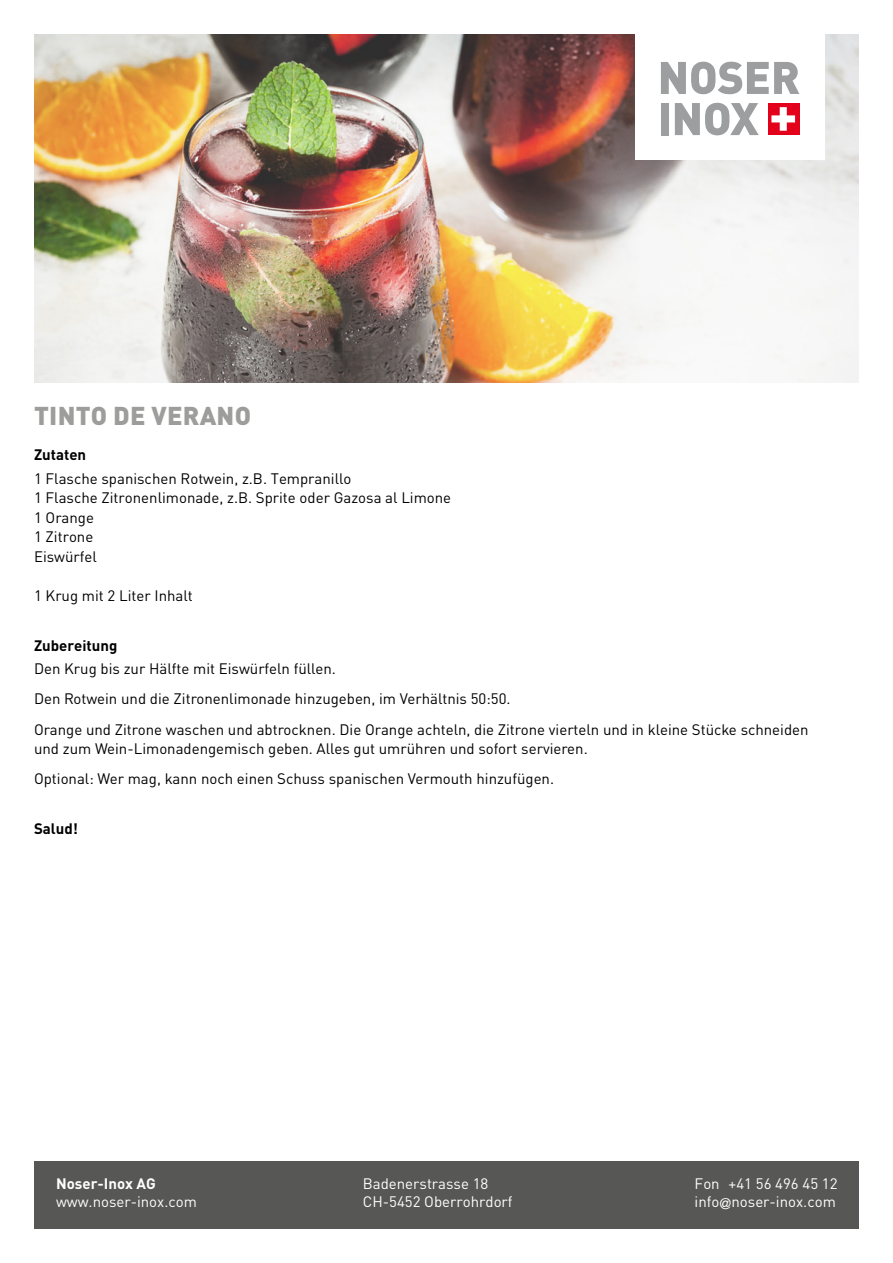
<style>
.page{position:relative;width:893px;height:1263px;background:#fff}
.page>*{position:absolute;margin:0;border:0;box-sizing:border-box;transform-origin:0 0}
.t1{font:900 25.5px "DIN Pro";letter-spacing:.01em;color:#9d9d9c}
.t2{font:15px/19.5px "DIN Pro";color:#000}
.t3{font:15px/18px "DIN Pro";color:#fff}
.t4{font:700 15px "DIN Pro";color:#000}
.t5{font:700 15px "DIN Pro";color:#fff}
.s1{font-family:"Helvetica Neue LT Std"}
</style>
<div class="page">
<img style="left:34px;top:34px;width:825px;height:349px">
<div style="left:635px;top:30px;width:190px;height:130px;background:#fff"></div>
<div style="left:767px;top:103px;width:32px;height:32px;background:#e2001a"></div>
<svg style="left:771px;top:107px;width:24px;height:24px"></svg>
<svg style="left:661px;top:62px;width:138px;height:32px"></svg>
<svg style="left:675px;top:103px;width:84px;height:32px"></svg>
<div style="left:661px;top:103px;width:8px;height:32px;background:#9c9e9f"></div>
<div style="left:34px;top:1161px;width:825px;height:68px;background:#575756"></div>
<h1 class="t1" style="left:34px;top:394px;width:218px">TINTO DE VERANO</h1>
<p class="t4" style="left:34px;top:442px;width:54px">Zutaten</p>
<p class="t2" style="left:34px;top:467px;width:419px">1 Flasche spanischen Rotwein, z.B. Tempranillo<br>1 Flasche Zitronenlimonade, z.B. Sprite oder Gazosa al Limone<br>1 Orange<br>1 Zitrone<br>Eiswürfel</p>
<p class="t2" style="left:34px;top:584px;width:160px">1 Krug mit 2 Liter Inhalt</p>
<p class="t4" style="left:34px;top:632px;width:85px">Zubereitung</p>
<p class="t2" style="left:34px;top:652px;width:776px;line-height:30.2px">Den Krug bis zur Hälfte mit Eiswürfeln füllen.<br>Den Rotwein und die Zitronenlimonade hinzugeben, im Verhältnis 50:50.<br>Orange und Zitrone waschen und abtrocknen. Die Orange achteln, die Zitrone vierteln und in kleine Stücke schneiden</p>
<p class="t2" style="left:34px;top:732px;width:555px;line-height:30.2px">und zum Wein-Limonadengemisch geben. Alles gut umrühren und sofort servieren.<br>Optional: Wer mag, kann noch einen Schuss spanischen Vermouth hinzufügen.</p>
<p class="t4" style="left:34px;top:816px;width:45px">Salud!</p>
<p class="t5" style="left:56px;top:1171px;width:101px">Noser-Inox AG</p>
<p class="t3" style="left:56px;top:1191px;width:142px">www.noser-inox.com</p>
<p class="t3" style="left:363px;top:1173px;width:151px">Badenerstrasse 18<br>CH-5452 Oberrohrdorf</p>
<p class="t3" style="left:695px;top:1173px;width:144px">Fon +41 56 496 45 12 info<span class="s1">@</span>noser-inox.com</p>
</div>
